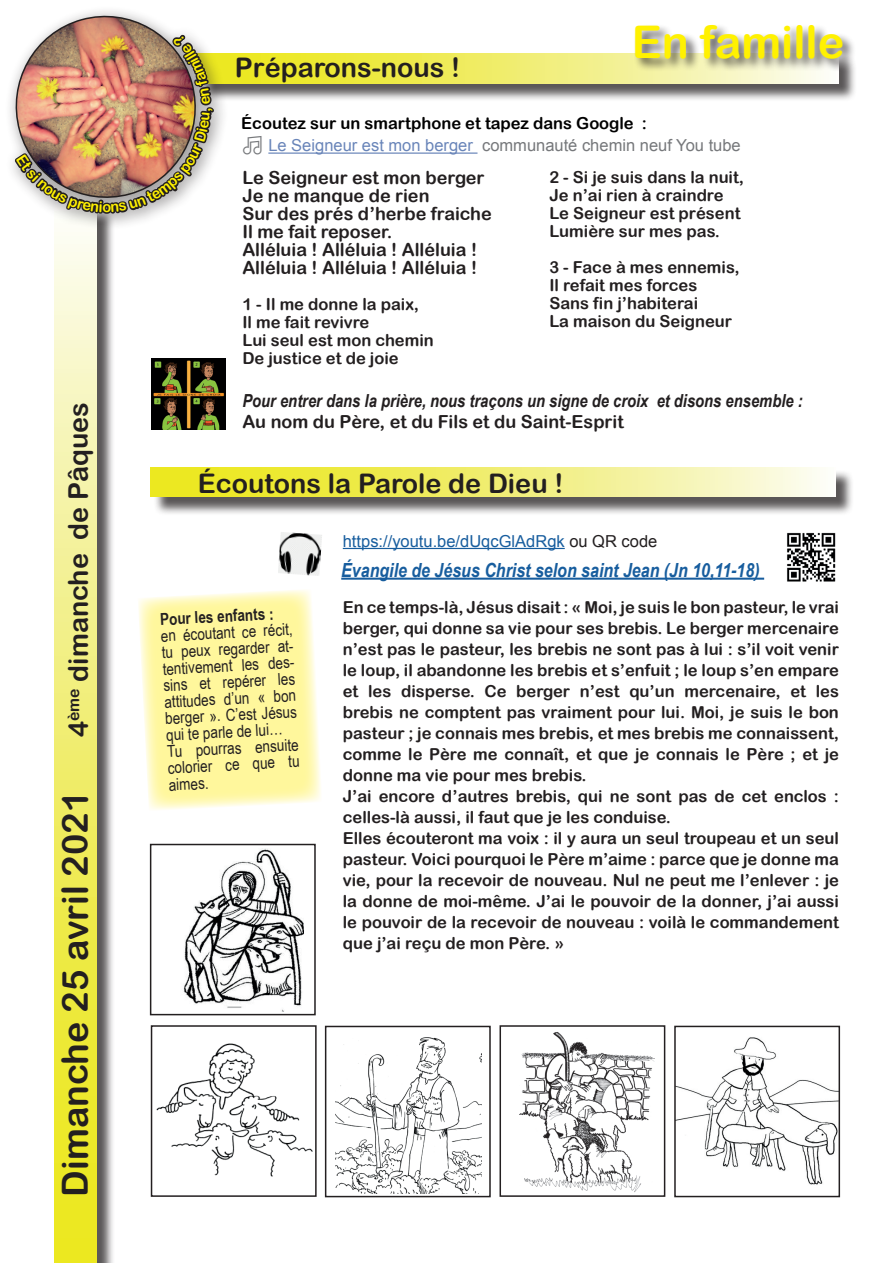
<style>
.page{position:relative;width:893px;height:1263px;background:#fff}
.page>*{position:absolute;margin:0;border:0;box-sizing:border-box;transform-origin:0 0}
.t1{font:45px "Arial Rounded MT Bold";color:#fff101}
.t2{font:36px "Arial Rounded MT Bold";color:#231f20}
.t3{font:27px "Arial Rounded MT Bold";color:#231f20}
.t4{font:italic 700 19.5px "Arial Narrow";color:#175d9e}
.t5{font:18px/18px "Arial Rounded MT Bold";color:#231f20}
.t6{font:italic 700 18px "Arial Narrow";color:#231f20}
.t7{font:16.5px/21px "Arial Rounded MT Bold";color:#231f20}
.t8{font:16.5px/16.6px "Arial Narrow";color:#231f20}
.t9{font:16.5px "Arial";color:#76787b}
.t10{font:16.5px "Arial Rounded MT Bold";color:#000}
.t11{font:16.5px "Arial";color:#175d9e}
.t12{font:700 16.5px "Arial Narrow";color:#231f20}
.t13{font:15px "Arial Rounded MT Bold";color:#fff101}
.s1{color:#6985b9}
.s2{color:#231f20}
</style>
<div class="page">
<div style="left:57px;top:208px;width:59px;height:1055px;background:#231f20;opacity:.75"></div>
<svg style="left:54px;top:290px;width:43px;height:973px;background:#f0ee6f"></svg>
<div style="left:200px;top:56px;width:657px;height:46px;background:#231f20;opacity:.75"></div>
<svg style="left:230px;top:54px;width:608px;height:29px;background:#f0ed67"></svg>
<div style="left:4px;top:5px;width:226px;height:226px;background:#231f20;opacity:.49"></div>
<hr style="left:268px;top:152px;width:209px;height:2px;background:#6985b9">
<div style="left:633px;top:24px;width:223px;height:49px;background:#231f20;opacity:.75"></div>
<img style="left:152px;top:358px;width:73px;height:71px">
<div style="left:153px;top:470px;width:702px;height:45px;background:#231f20;opacity:.75"></div>
<svg style="left:151px;top:467px;width:685px;height:30px;background:#f1ef78"></svg>
<svg style="left:139px;top:590px;width:182px;height:220px;background:#fff8ac"></svg>
<hr style="left:341px;top:578px;width:423px;height:2px;background:#175d9e">
<img style="left:156px;top:1043px;width:157px;height:134px">
<div style="left:151px;top:1025px;width:166px;height:172px;border:2px solid #231f20"></div>
<img style="left:183px;top:848px;width:121px;height:163px">
<div style="left:150px;top:844px;width:166px;height:171px;border:2px solid #231f20"></div>
<img style="left:336px;top:1037px;width:146px;height:156px">
<div style="left:325px;top:1026px;width:166px;height:171px;border:2px solid #231f20"></div>
<img style="left:519px;top:1032px;width:135px;height:160px">
<div style="left:499px;top:1025px;width:166px;height:172px;border:2px solid #231f20"></div>
<img style="left:677px;top:1037px;width:160px;height:148px">
<div style="left:674px;top:1026px;width:166px;height:171px;border:2px solid #231f20"></div>
<img style="left:787px;top:532px;width:49px;height:50px">
<hr style="left:343px;top:548px;width:222px;height:1px;background:#175d9e">
<img style="left:278px;top:532px;width:44px;height:44px">
<img style="left:6px;top:7px;width:211px;height:283px">
<p class="t13" style="left:102px;top:198px;width:10px">o</p>
<h3 class="t3" style="left:62px;top:737px;width:336px;rotate:-90deg">4<sup>ème</sup> dimanche de Pâques</h3>
<h2 class="t2" style="left:54px;top:1197px;width:407px;rotate:-90deg">Dimanche 25 avril 2021</h2>
<h3 class="t3" style="left:235px;top:52px;width:227px">Préparons-nous !</h3>
<h1 class="t1" style="left:632px;top:15px;width:214px">En famille</h1>
<p class="t10" style="left:241px;top:113px;width:407px">Écoutez sur un smartphone et tapez dans Google :</p>
<p class="t9" style="left:268px;top:135px;width:474px"><span class="s1">Le Seigneur est mon berger</span> communauté chemin neuf You tube</p>
<p class="t5" style="left:242px;top:169px;width:251px">Le Seigneur est mon berger<br>Je ne manque de rien<br>Sur des prés d’herbe fraiche<br>Il me fait reposer.<br>Alléluia ! Alléluia ! Alléluia !<br>Alléluia ! Alléluia ! Alléluia !</p>
<p class="t7" style="left:242px;top:295px;width:193px;line-height:18px">1 - Il me donne la paix,<br>Il me fait revivre<br>Lui seul est mon chemin<br>De justice et de joie</p>
<p class="t7" style="left:549px;top:168px;width:196px;line-height:18px">2 - Si je suis dans la nuit,<br>Je n’ai rien à craindre<br>Le Seigneur est présent<br>Lumière sur mes pas.</p>
<p class="t7" style="left:549px;top:258px;width:192px;line-height:18px">3 - Face à mes ennemis,<br>Il refait mes forces<br>Sans fin j’habiterai<br>La maison du Seigneur</p>
<p class="t6" style="left:242px;top:387px;width:562px">Pour entrer dans la prière, nous traçons un signe de croix et disons ensemble :</p>
<p class="t5" style="left:242px;top:413px;width:383px">Au nom du Père, et du Fils et du Saint-Esprit</p>
<h3 class="t3" style="left:198px;top:467px;width:367px">Écoutons la Parole de Dieu !</h3>
<p class="t11" style="left:343px;top:530px;width:316px">https://youtu.be/dUqcGlAdRgk <span class="s2">ou QR code</span></p>
<p class="t12" style="left:159px;top:607px;width:115px;rotate:-3deg">Pour les enfants :</p>
<p class="t8" style="left:161px;top:627px;width:137px;rotate:-3deg">en écoutant ce récit, tu peux regarder at&shy;tentivement les des&shy;sins et repérer les attitudes d’un « bon berger ». C’est Jésus qui te parle de lui…<br>Tu pourras ensuite colorier ce que tu aimes.</p>
<p class="t4" style="left:341px;top:555px;width:420px">Évangile de Jésus Christ selon saint Jean (Jn 10,11-18)</p>
<p class="t7" style="left:343px;top:596px;width:498px">En ce temps-là, Jésus disait : « Moi, je suis le bon pasteur, le vrai berger, qui donne sa vie pour ses brebis. Le berger mercenaire n’est pas le pasteur, les brebis ne sont pas à lui : s’il voit venir le loup, il abandonne les brebis et s’enfuit ; le loup s’en empare et les disperse. Ce berger n’est qu’un mercenaire, et les brebis ne comptent pas vraiment pour lui. Moi, je suis le bon pasteur ; je connais mes brebis, et mes brebis me connaissent, comme le Père me connaît, et que je connais le Père ; et je donne ma vie pour mes brebis.<br>J’ai encore d’autres brebis, qui ne sont pas de cet enclos : celles-là aussi, il faut que je les conduise.<br>Elles écouteront ma voix : il y aura un seul troupeau et un seul pasteur. Voici pourquoi le Père m’aime : parce que je donne ma vie, pour la recevoir de nouveau. Nul ne peut me l’enlever : je la donne de moi-même. J’ai le pouvoir de la donner, j’ai aussi le pouvoir de la recevoir de nouveau : voilà le commandement que j’ai reçu de mon Père. »</p>
</div>
